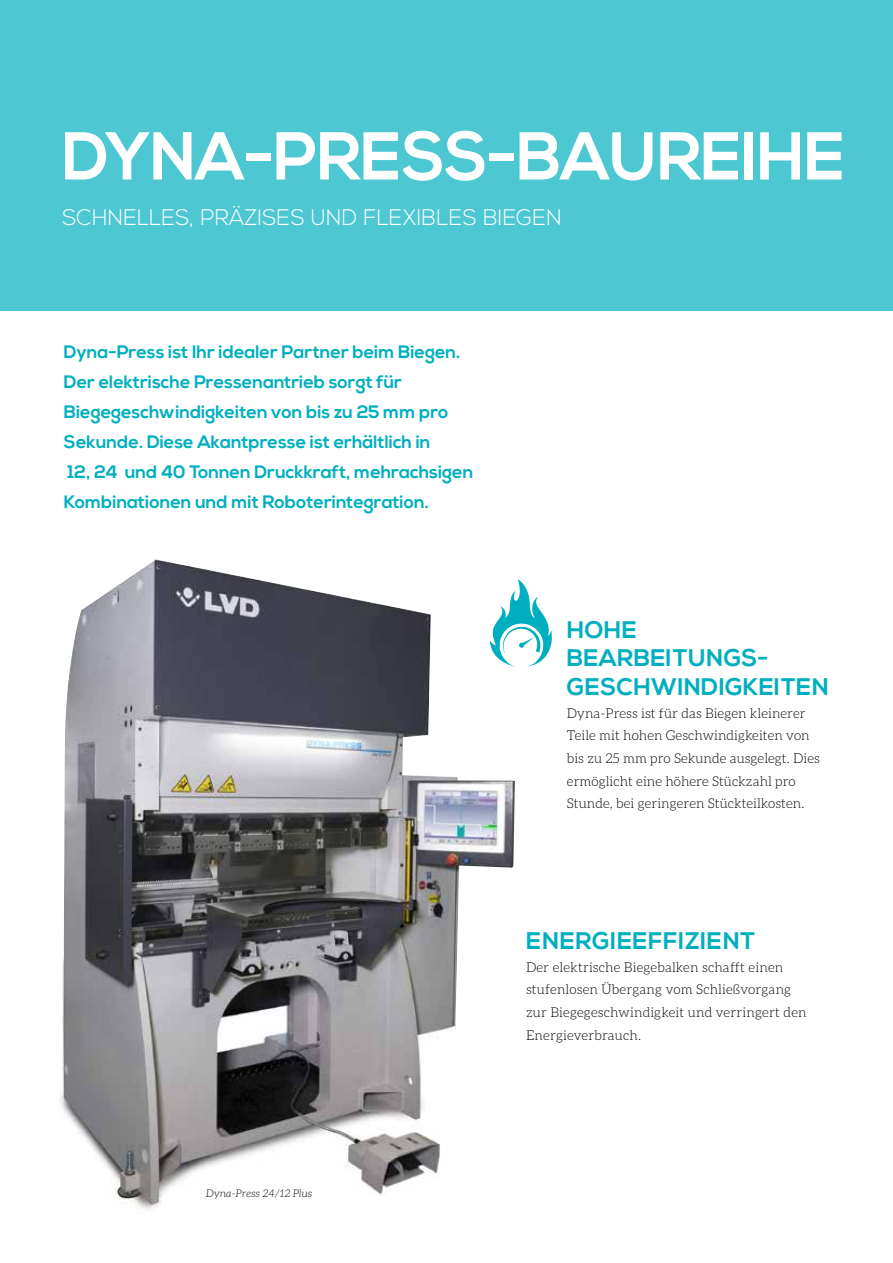
<style>
.page{position:relative;width:893px;height:1263px;background:#fff}
.page>*{position:absolute;margin:0;border:0;box-sizing:border-box;transform-origin:0 0}
.t1{font:700 67.5px "Nexa";letter-spacing:-.01em;color:#fff}
.t2{font:700 24px/28.8px "Nexa";letter-spacing:.02em;color:#00afbf}
.t3{font:300 22.5px "Nexa";letter-spacing:.01em;color:#fff}
.t4{font:700 18px/30px "Nexa";color:#00afbf}
.t5{font:300 13.5px/22.6px "Aleo";letter-spacing:.005em;color:#000}
.t6{font:italic 300 10.5px "Aleo";letter-spacing:.01em;color:#000}
</style>
<div class="page">
<div style="left:0;top:0;width:893px;height:310px;background:#4dc7d2"></div>
<svg style="left:515px;top:579px;width:37px;height:87px"></svg>
<img style="left:60px;top:559px;width:455px;height:650px">
<h1 class="t1" style="left:63px;top:117px;width:784px">DYNA-PRESS-BAUREIHE</h1>
<h3 class="t3" style="left:63px;top:204px;width:501px">SCHNELLES, PRÄZISES UND FLEXIBLES BIEGEN</h3>
<p class="t4" style="left:64px;top:338px;width:411px">Dyna-Press ist Ihr idealer Partner beim Biegen.<br>Der elektrische Pressenantrieb sorgt für Biegegeschwindigkeiten von bis zu 25 mm pro Sekunde. Diese Akantpresse ist erhältlich in<br>12, 24 und 40 Tonnen Druckkraft, mehrachsigen Kombinationen und mit Roboterintegration.</p>
<h2 class="t2" style="left:567px;top:616px;width:263px">HOHE<br>BEARBEITUNGS-<br>GESCHWINDIGKEITEN</h2>
<p class="t5" style="left:567px;top:702px;width:254px">Dyna-Press ist für das Biegen kleinerer Teile mit hohen Geschwindigkeiten von bis zu 25 mm pro Sekunde ausgelegt. Dies ermöglicht eine höhere Stückzahl pro Stunde, bei geringeren Stückteilkosten.</p>
<h2 class="t2" style="left:526px;top:927px;width:231px">ENERGIEEFFIZIENT</h2>
<p class="t5" style="left:526px;top:955px;width:282px">Der elektrische Biegebalken schafft einen stufenlosen Übergang vom Schließvorgang zur Biegegeschwindigkeit und verringert den Energieverbrauch.</p>
<p class="t6" style="left:206px;top:1188px;width:108px">Dyna-Press 24/12 Plus</p>
</div>
